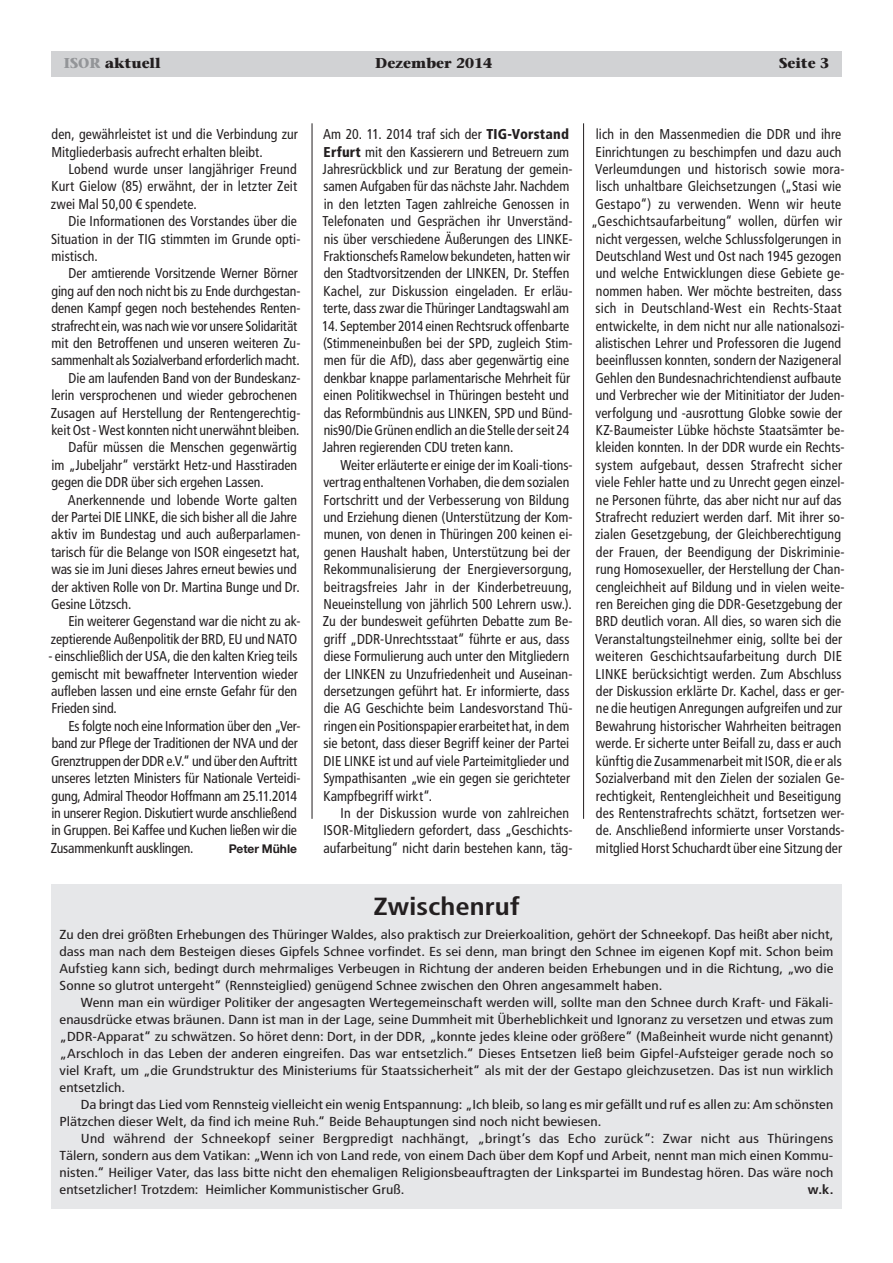
<style>
.page{position:relative;width:893px;height:1263px;background:#fff}
.page>*{position:absolute;margin:0;border:0;box-sizing:border-box;transform-origin:0 0}
.t1{font:700 condensed 24.75px "Frutiger LT Std";color:#231f20;scale:1.16 1}
.t2{font:condensed 14.25px/17.4px "Frutiger LT Std";letter-spacing:.005em;color:#231f20}
.t3{font:condensed 14.25px/17.4px "Frutiger LT Std";letter-spacing:-.015em;color:#231f20}
.t4{font:700 14.25px "Stone Serif Std";color:#231f20}
.t5{font:condensed 13.05px/17px "Frutiger LT Std";letter-spacing:.005em;color:#231f20;text-align:justify;scale:1.16 1}
.t6{font:700 condensed 13.05px "Frutiger LT Std";color:#231f20;scale:1.11 1}
.t7{font:700 12px "Helvetica Neue";color:#231f20}
.s1{color:#939598}
.s2{font-weight:900}
</style>
<div class="page">
<div style="left:51px;top:51px;width:791px;height:26px;background:#d1d2d4"></div>
<div style="left:51px;top:884px;width:791px;height:324px;background:#e6e7e9"></div>
<hr style="left:312px;top:123px;width:1px;height:696px;background:#231f20">
<hr style="left:583px;top:123px;width:1px;height:696px;background:#231f20">
<p class="t4" style="left:64px;top:54px;width:99px"><span class="s1">ISOR</span> aktuell</p>
<p class="t4" style="left:375px;top:54px;width:118px">Dezember 2014</p>
<p class="t4" style="left:779px;top:54px;width:52px">Seite 3</p>
<p class="t2" style="left:51px;top:126px;width:248px">den, gewährleistet ist und die Verbindung zur<br>Mitgliederbasis aufrecht erhalten bleibt.</p>
<p class="t2" style="left:51px;top:160px;width:248px;text-align:justify;text-indent:17px">Lobend wurde unser langjähriger Freund Kurt Gielow (85) erwähnt, der in letzter Zeit zwei Mal 50,00 € spendete.</p>
<p class="t2" style="left:51px;top:213px;width:251px;text-indent:17px">Die Informationen des Vorstandes über die<br>Situation in der TIG stimmten im Grunde opti&shy;mistisch.</p>
<p class="t2" style="left:68px;top:265px;width:231px">Der amtierende Vorsitzende Werner Börner</p>
<p class="t3" style="left:52px;top:282px;width:250px">ging auf den noch nicht bis zu Ende durchgestan-</p>
<p class="t2" style="left:52px;top:300px;width:250px">denen Kampf gegen noch bestehendes Renten-</p>
<p class="t3" style="left:51px;top:317px;width:247px">strafrecht ein, was nach wie vor unsere Solidarität</p>
<p class="t2" style="left:52px;top:334px;width:250px">mit den Betroffenen und unseren weiteren Zu-</p>
<p class="t3" style="left:51px;top:352px;width:250px">sammenhalt als Sozialverband erforderlich macht.</p>
<p class="t2" style="left:68px;top:369px;width:233px">Die am laufenden Band von der Bundeskanz-</p>
<p class="t2" style="left:51px;top:387px;width:247px">lerin versprochenen und wieder gebrochenen</p>
<p class="t2" style="left:51px;top:404px;width:251px">Zusagen auf Herstellung der Rentengerechtig-</p>
<p class="t2" style="left:52px;top:421px;width:250px">keit Ost - West konnten nicht unerwähnt bleiben.</p>
<p class="t2" style="left:68px;top:439px;width:230px">Dafür müssen die Menschen gegenwärtig</p>
<p class="t2" style="left:52px;top:456px;width:247px">im „Jubeljahr“ verstärkt Hetz-und Hasstiraden</p>
<p class="t2" style="left:52px;top:474px;width:214px">gegen die DDR über sich ergehen Lassen.</p>
<p class="t2" style="left:68px;top:491px;width:231px">Anerkennende und lobende Worte galten</p>
<p class="t2" style="left:52px;top:508px;width:247px">der Partei DIE LINKE, die sich bisher all die Jahre</p>
<p class="t2" style="left:51px;top:526px;width:251px">aktiv im Bundestag und auch außerparlamen-</p>
<p class="t2" style="left:51px;top:543px;width:251px">tarisch für die Belange von ISOR eingesetzt hat,</p>
<p class="t2" style="left:51px;top:561px;width:247px">was sie im Juni dieses Jahres erneut bewies und</p>
<p class="t2" style="left:52px;top:578px;width:250px">der aktiven Rolle von Dr. Martina Bunge und Dr.</p>
<p class="t2" style="left:51px;top:595px;width:82px">Gesine Lötzsch.</p>
<p class="t2" style="left:68px;top:613px;width:234px">Ein weiterer Gegenstand war die nicht zu ak-</p>
<p class="t2" style="left:51px;top:630px;width:248px">zeptierende Außenpolitik der BRD, EU und NATO</p>
<p class="t2" style="left:48px;top:648px;width:251px;text-align:justify">- einschließlich der USA, die den kalten Krieg teils gemischt mit bewaffneter Intervention wieder aufleben lassen und eine ernste Gefahr für den Frieden sind.</p>
<p class="t3" style="left:51px;top:717px;width:251px;text-indent:18px">Es folgte noch eine Information über den „Ver&shy;band zur Pflege der Traditionen der NVA und der Grenztruppen der DDR e.V.“ und über den Auftritt unseres letzten Ministers für Nationale Verteidi&shy;gung, Admiral Theodor Hoffmann am 25.11.2014 in unserer Region. Diskutiert wurde anschließend in Gruppen. Bei Kaffee und Kuchen ließen wir die Zusammenkunft ausklingen.</p>
<p class="t7" style="left:229px;top:839px;width:70px">Peter Mühle</p>
<p class="t2" style="left:322px;top:126px;width:252px">Am 20. 11. 2014 traf sich der <span class="s2">TIG-Vorstand Erfurt</span> mit den Kassierern und Betreuern zum Jahresrückblick und zur Beratung der gemein&shy;samen Aufgaben für das nächste Jahr. Nachdem in den letzten Tagen zahlreiche Genossen in Telefonaten und Gesprächen ihr Unverständ&shy;nis über verschiedene Äußerungen des LINKE-Fraktionschefs Ramelow bekundeten, hatten wir den Stadtvorsitzenden der LINKEN, Dr. Steffen Kachel, zur Diskussion eingeladen. Er erläu&shy;terte, dass zwar die Thüringer Landtagswahl am</p>
<p class="t2" style="left:322px;top:317px;width:252px">14. September 2014 einen Rechtsruck offenbarte (Stimmeneinbußen bei der SPD, zugleich Stim&shy;men für die AfD), dass aber gegenwärtig eine denkbar knappe parlamentarische Mehrheit für einen Politikwechsel in Thüringen besteht und das Reformbündnis aus LINKEN, SPD und Bünd&shy;nis90/Die Grünen endlich an die Stelle der seit 24<br>Jahren regierenden CDU treten kann.</p>
<p class="t2" style="left:323px;top:456px;width:251px;text-indent:18px">Weiter erläuterte er einige der im Koali-tions&shy;vertrag enthaltenen Vorhaben, die dem sozialen Fortschritt und der Verbesserung von Bildung und Erziehung dienen (Unterstützung der Kom&shy;munen, von denen in Thüringen 200 keinen ei&shy;genen Haushalt haben, Unterstützung bei der Rekommunalisierung der Energieversorgung, beitragsfreies Jahr in der Kinderbetreuung, Neueinstellung von jährlich 500 Lehrern usw.).<br>Zu der bundesweit geführten Debatte zum Be&shy;griff „DDR-Unrechtsstaat“ führte er aus, dass diese Formulierung auch unter den Mitgliedern der LINKEN zu Unzufriedenheit und Auseinan&shy;dersetzungen geführt hat. Er informierte, dass die AG Geschichte beim Landesvorstand Thü&shy;ringen ein Positionspapier erarbeitet hat, in dem sie betont, dass dieser Begriff keiner der Partei DIE LINKE ist und auf viele Parteimitglieder und Sympathisanten „wie ein gegen sie gerichteter Kampfbegriff wirkt“.</p>
<p class="t2" style="left:323px;top:804px;width:251px;text-indent:17px">In der Diskussion wurde von zahlreichen<br>ISOR-Mitgliedern gefordert, dass „Geschichts&shy;aufarbeitung“ nicht darin bestehen kann, täg-</p>
<p class="t2" style="left:591px;top:126px;width:255px;text-align:center">lich in den Massenmedien die DDR und ihre Einrichtungen zu beschimpfen und dazu auch Verleumdungen und historisch sowie mora&shy;lisch unhaltbare Gleichsetzungen („Stasi wie Gestapo“) zu verwenden. Wenn wir heute „Geschichtsaufarbeitung“ wollen, dürfen wir nicht vergessen, welche Schlussfolgerungen in Deutschland West und Ost nach 1945 gezogen und welche Entwicklungen diese Gebiete ge&shy;nommen haben. Wer möchte bestreiten, dass sich in Deutschland-West ein Rechts-Staat entwickelte, in dem nicht nur alle nationalsozi&shy;alistischen Lehrer und Professoren die Jugend beeinflussen konnten, sondern der Nazigeneral Gehlen den Bundesnachrichtendienst aufbaute und Verbrecher wie der Mitinitiator der Juden&shy;verfolgung und -ausrottung Globke sowie der KZ-Baumeister Lübke höchste Staatsämter be&shy;kleiden konnten. In der DDR wurde ein Rechts&shy;system aufgebaut, dessen Strafrecht sicher viele Fehler hatte und zu Unrecht gegen einzel&shy;ne Personen führte, das aber nicht nur auf das Strafrecht reduziert werden darf. Mit ihrer so&shy;zialen Gesetzgebung, der Gleichberechtigung der Frauen, der Beendigung der Diskriminie&shy;rung Homosexueller, der Herstellung der Chan&shy;cengleichheit auf Bildung und in vielen weite&shy;ren Bereichen ging die DDR-Gesetzgebung der BRD deutlich voran. All dies, so waren sich die Veranstaltungsteilnehmer einig, sollte bei der weiteren Geschichtsaufarbeitung durch DIE LINKE berücksichtigt werden. Zum Abschluss der Diskussion erklärte Dr. Kachel, dass er ger&shy;ne die heutigen Anregungen aufgreifen und zur Bewahrung historischer Wahrheiten beitragen werde. Er sicherte unter Beifall zu, dass er auch künftig die Zusammenarbeit mit ISOR, die er als Sozialverband mit den Zielen der sozialen Ge&shy;rechtigkeit, Rentengleichheit und Beseitigung des Rentenstrafrechts schätzt, fortsetzen wer&shy;de. Anschließend informierte unser Vorstands&shy;mitglied Horst Schuchardt über eine Sitzung der</p>
<h1 class="t1" style="left:373px;top:892px;width:128px">Zwischenruf</h1>
<p class="t5" style="left:60px;top:926px;width:669px">Zu den drei größten Erhebungen des Thüringer Waldes, also praktisch zur Dreierkoalition, gehört der Schneekopf. Das heißt aber nicht, dass man nach dem Besteigen dieses Gipfels Schnee vorfindet. Es sei denn, man bringt den Schnee im eigenen Kopf mit. Schon beim Aufstieg kann sich, bedingt durch mehrmaliges Verbeugen in Richtung der anderen beiden Erhebungen und in die Richtung, „wo die Sonne so glutrot untergeht“ (Rennsteiglied) genügend Schnee zwischen den Ohren angesammelt haben.</p>
<p class="t5" style="left:60px;top:994px;width:669px;text-indent:21px">Wenn man ein würdiger Politiker der angesagten Wertegemeinschaft werden will, sollte man den Schnee durch Kraft- und Fäkali&shy;enausdrücke etwas bräunen. Dann ist man in der Lage, seine Dummheit mit Überheblichkeit und Ignoranz zu versetzen und etwas zum „DDR-Apparat“ zu schwätzen. So höret denn: Dort, in der DDR, „konnte jedes kleine oder größere“ (Maßeinheit wurde nicht genannt) „Arschloch in das Leben der anderen eingreifen. Das war entsetzlich.“ Dieses Entsetzen ließ beim Gipfel-Aufsteiger gerade noch so viel Kraft, um „die Grundstruktur des Ministeriums für Staatssicherheit“ als mit der der Gestapo gleichzusetzen. Das ist nun wirklich entsetzlich.</p>
<p class="t5" style="left:60px;top:1096px;width:668px;text-indent:21px">Da bringt das Lied vom Rennsteig vielleicht ein wenig Entspannung: „Ich bleib, so lang es mir gefällt und ruf es allen zu: Am schönsten<br>Plätzchen dieser Welt, da find ich meine Ruh.“ Beide Behauptungen sind noch nicht bewiesen.</p>
<p class="t5" style="left:60px;top:1130px;width:669px;text-indent:21px">Und während der Schneekopf seiner Bergpredigt nachhängt, „bringt’s das Echo zurück“: Zwar nicht aus Thüringens Tälern, sondern aus dem Vatikan: „Wenn ich von Land rede, von einem Dach über dem Kopf und Arbeit, nennt man mich einen Kommu&shy;nisten.“ Heiliger Vater, das lass bitte nicht den ehemaligen Religionsbeauftragten der Linkspartei im Bundestag hören. Das wäre noch entsetzlicher! Trotzdem: Heimlicher Kommunistischer Gruß.</p>
<p class="t6" style="left:808px;top:1181px;width:25px">w.k.</p>
</div>
